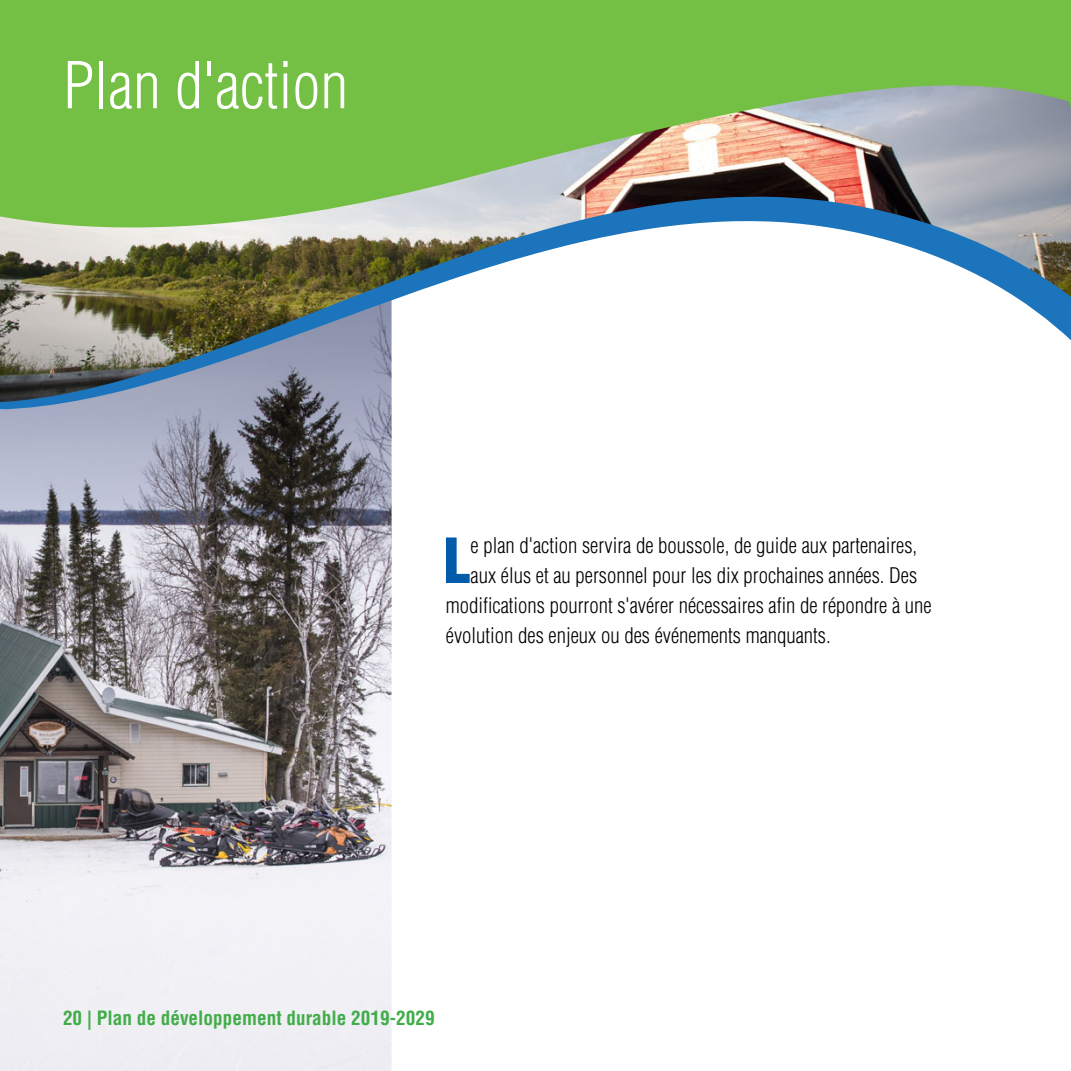
<style>
.page{position:relative;width:1071px;height:1071px;background:#fff}
.page>*{position:absolute;margin:0;border:0;box-sizing:border-box;transform-origin:0 0}
.t1{font:300 condensed 63px "Helvetica LT Std";color:#fff}
.t2{font:900 condensed 60.73px "Helvetica LT Std";color:#005cab}
.t3{font:300 condensed 21px "Helvetica LT Std";color:#000}
.t4{font:700 condensed 19.25px "Helvetica LT Std";color:#41ad49}
</style>
<div class="page">
<img style="left:0;top:414px;width:392px;height:657px">
<svg style="left:0;top:0;width:1071px;height:195px;background:#80b758"></svg>
<img style="left:0;top:195px;width:1071px;height:219px">
<svg style="left:1047px;top:0;width:24px;height:109px;background:#75bb4d"></svg>
<h1 class="t1" style="left:63px;top:46px;width:287px">Plan d'action</h1>
<h2 class="t2" style="left:444px;top:522px;width:28px">L</h2>
<p class="t3" style="left:471px;top:533px;width:448px">e plan d'action servira de boussole, de guide aux partenaires,</p>
<p class="t3" style="left:471px;top:562px;width:448px">aux élus et au personnel pour les dix prochaines années. Des</p>
<p class="t3" style="left:446px;top:592px;width:487px">modifications pourront s'avérer nécessaires afin de répondre à une</p>
<p class="t3" style="left:446px;top:622px;width:386px">évolution des enjeux ou des événements manquants.</p>
<p class="t4" style="left:63px;top:1006px;width:373px">20 | Plan de développement durable 2019-2029</p>
</div>
